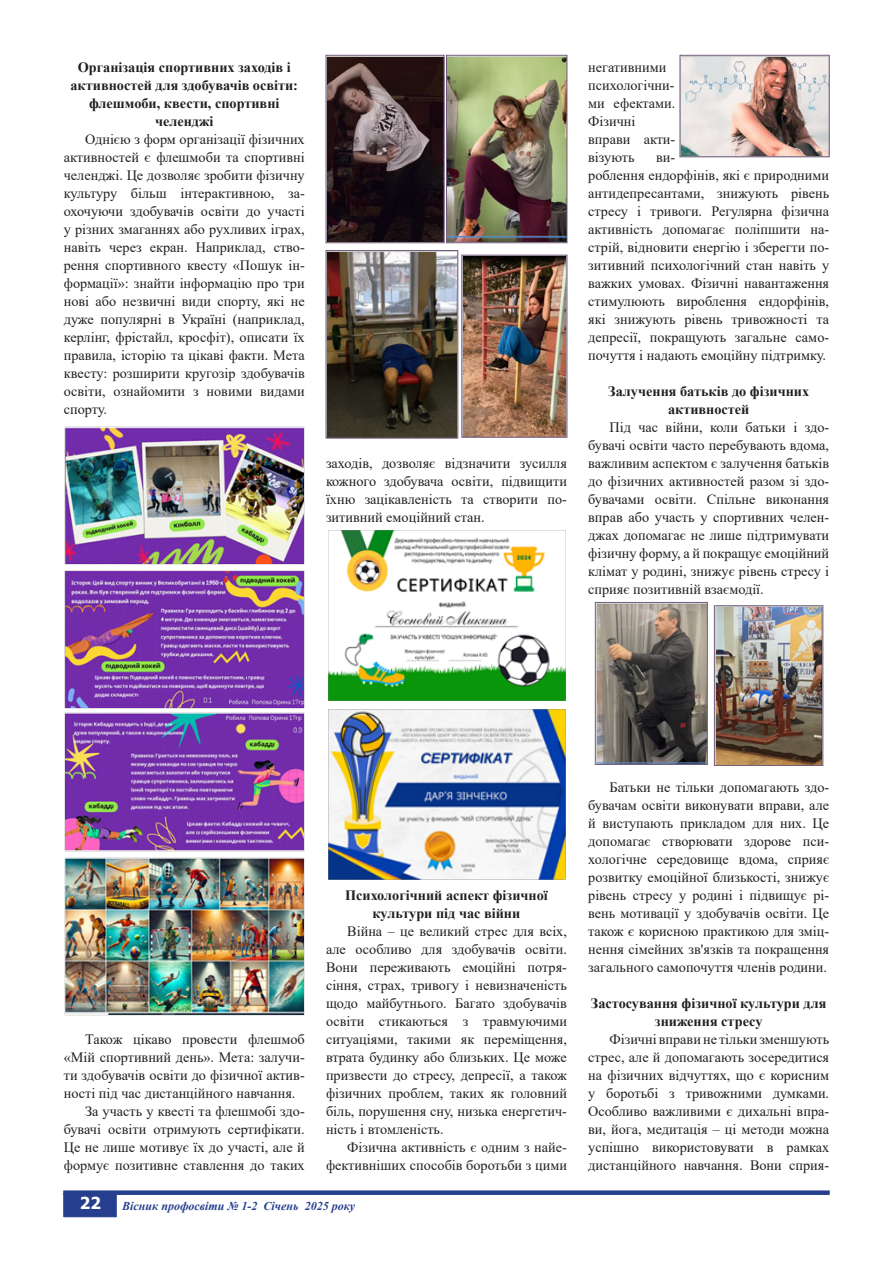
<style>
.page{position:relative;width:893px;height:1263px;background:#fff}
.page>*{position:absolute;margin:0;border:0;box-sizing:border-box;transform-origin:0 0}
.t1{font:700 16.5px "Tahoma";color:#fff}
.Основной_текст{font:14.25px/18px "Times New Roman";color:#231f20;text-align:justify}
.Основной_текст-2{font:700 14.25px/18px "Times New Roman";color:#231f20;text-align:center}
.t2{font:italic 700 12px "Times New Roman";color:#253f8e}
</style>
<div class="page">
<div style="left:63px;top:1190px;width:767px;height:5px;background:#253f8e"></div>
<div style="left:63px;top:1193px;width:54px;height:24px;background:#253f8e;border:1px solid #253f8e"></div>
<img style="left:65px;top:426px;width:240px;height:139px">
<img style="left:65px;top:571px;width:240px;height:138px">
<img style="left:65px;top:712px;width:240px;height:140px">
<img style="left:65px;top:857px;width:240px;height:158px">
<img style="left:328px;top:57px;width:114px;height:184px">
<div style="left:326px;top:55px;width:118px;height:188px;border:1px solid #705c7a"></div>
<img style="left:448px;top:57px;width:117px;height:184px">
<div style="left:446px;top:55px;width:121px;height:188px;border:1px solid #705c7a"></div>
<img style="left:328px;top:252px;width:128px;height:184px">
<div style="left:326px;top:250px;width:132px;height:188px;border:1px solid #705c7a"></div>
<img style="left:463px;top:257px;width:102px;height:179px">
<div style="left:461px;top:255px;width:106px;height:183px;border:1px solid #705c7a"></div>
<img style="left:328px;top:530px;width:238px;height:171px">
<img style="left:328px;top:709px;width:238px;height:171px">
<img style="left:682px;top:57px;width:146px;height:98px">
<div style="left:680px;top:55px;width:150px;height:102px;border:1px solid #705c7a"></div>
<img style="left:597px;top:604px;width:109px;height:159px">
<div style="left:595px;top:602px;width:113px;height:163px;border:1px solid #705c7a"></div>
<img style="left:716px;top:607px;width:105px;height:157px">
<div style="left:714px;top:605px;width:109px;height:161px;border:1px solid #705c7a"></div>
<p class="Основной_текст-2" style="left:70px;top:58px;width:229px">Організація спортивних заходів і активностей для здобувачів освіти: флешмоби, квести, спортивні челенджі</p>
<p class="Основной_текст" style="left:64px;top:130px;width:242px;text-indent:21px">Однією з форм організації фізичних активностей є флешмоби та спортивні челенджі. Це дозволяє зробити фізичну культуру більш інтерактивною, за&shy;охочуючи здобувачів освіти до участі у різних змаганнях або рухливих іграх, навіть через екран. Наприклад, ство&shy;рення спортивного квесту «Пошук ін&shy;формації»: знайти інформацію про три нові або незвичні види спорту, які не дуже популярні в Україні (наприклад, керлінг, фрістайл, кросфіт), описати їх правила, історію та цікаві факти. Мета квесту: розширити кругозір здобувачів освіти, ознайомити з новими видами спорту.</p>
<p class="Основной_текст" style="left:326px;top:454px;width:242px">заходів, дозволяє відзначити зусилля кожного здобувача освіти, підвищити їхню зацікавленість та створити по&shy;зитивний емоційний стан.</p>
<p class="Основной_текст" style="left:588px;top:58px;width:89px;text-align:left">негативними психологічни&shy;ми ефектами.<br>Фізичні вправи акти&shy;візують</p>
<p class="Основной_текст" style="left:588px;top:148px;width:242px;text-align:left;text-indent:68px">ви-<br>роблення ендорфінів, які є природними антидепресантами, знижують рівень стресу і тривоги. Регулярна фізична активність допомагає поліпшити на&shy;стрій, відновити енергію і зберегти по&shy;зитивний психологічний стан навіть у важких умовах. Фізичні навантаження стимулюють вироблення ендорфінів, які знижують рівень тривожності та депресії, покращують загальне само&shy;почуття і надають емоційну підтримку.</p>
<p class="Основной_текст-2" style="left:608px;top:382px;width:203px">Залучення батьків до фізичних активностей</p>
<p class="Основной_текст" style="left:588px;top:418px;width:242px;text-indent:21px">Під час війни, коли батьки і здо&shy;бувачі освіти часто перебувають вдома, важливим аспектом є залучення батьків до фізичних активностей разом зі здо&shy;бувачами освіти. Спільне виконання вправ або участь у спортивних челен&shy;джах допомагає не лише підтримувати фізичну форму, а й покращує емоційний клімат у родині, знижує рівень стресу і сприяє позитивній взаємодії.</p>
<p class="Основной_текст" style="left:64px;top:1030px;width:242px;text-indent:21px">Також цікаво провести флешмоб «Мій спортивний день». Мета: залучи&shy;ти здобувачів освіти до фізичної актив&shy;ності під час дистанційного навчання.</p>
<p class="Основной_текст" style="left:64px;top:1102px;width:242px;text-indent:21px">За участь у квесті та флешмобі здо&shy;бувачі освіти отримують сертифікати.<br>Це не лише мотивує їх до участі, але й формує позитивне ставлення до таких</p>
<p class="Основной_текст-2" style="left:345px;top:886px;width:204px">Психологічний аспект фізичної культури під час війни</p>
<p class="Основной_текст" style="left:326px;top:922px;width:242px;text-indent:21px">Війна – це великий стрес для всіх, але особливо для здобувачів освіти.<br>Вони переживають емоційні потря&shy;сіння, страх, тривогу і невизначеність щодо майбутнього. Багато здобувачів освіти стикаються з травмуючими ситуаціями, такими як переміщення, втрата будинку або близьких. Це може призвести до стресу, депресії, а також фізичних проблем, таких як головний біль, порушення сну, низька енергетич&shy;ність і втомленість.</p>
<p class="Основной_текст" style="left:326px;top:1138px;width:242px;text-align:right">Фізична активність є одним з найе&shy;фективніших способів боротьби з цими</p>
<p class="t1" style="left:80px;top:1191px;width:23px">22</p>
<p class="t2" style="left:122px;top:1198px;width:234px">Вісник профосвіти № 1-2 Січень 2025 року</p>
<p class="Основной_текст" style="left:588px;top:778px;width:242px;text-indent:21px">Батьки не тільки допомагають здо&shy;бувачам освіти виконувати вправи, але й виступають прикладом для них. Це допомагає створювати здорове пси&shy;хологічне середовище вдома, сприяє розвитку емоційної близькості, знижує рівень стресу у родині і підвищує рі&shy;вень мотивації у здобувачів освіти. Це також є корисною практикою для зміц&shy;нення сімейних зв'язків та покращення загального самопочуття членів родини.</p>
<p class="Основной_текст-2" style="left:591px;top:994px;width:237px">Застосування фізичної культури для зниження стресу</p>
<p class="Основной_текст" style="left:588px;top:1030px;width:242px;text-indent:21px">Фізичні вправи не тільки зменшують стрес, але й допомагають зосередитися на фізичних відчуттях, що є корисним у боротьбі з тривожними думками.<br>Особливо важливими є дихальні впра&shy;ви, йога, медитація – ці методи можна успішно використовувати в рамках дистанційного навчання. Вони сприя-</p>
</div>
